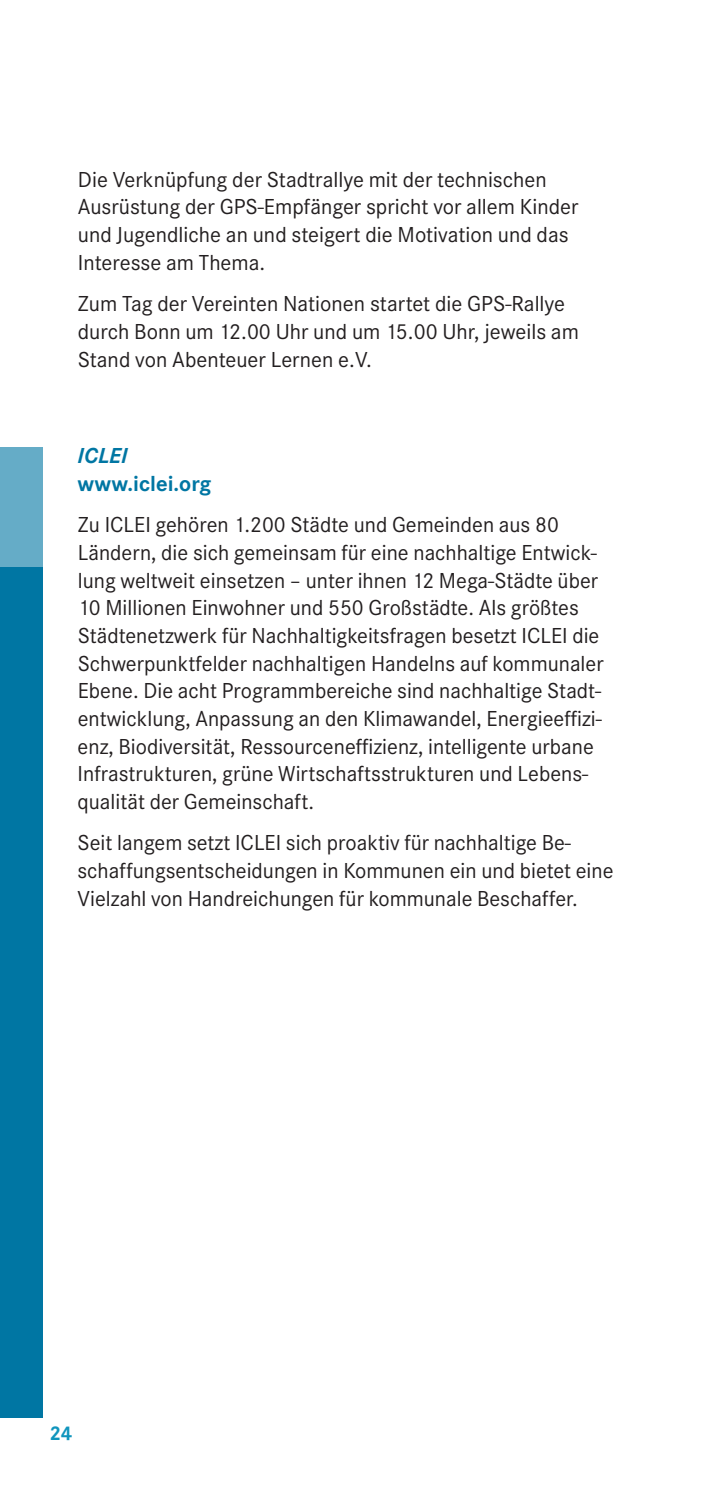
<style>
.page{position:relative;width:709px;height:1489px;background:#fff}
.page>*{position:absolute;margin:0;border:0;box-sizing:border-box;transform-origin:0 0}
.t1{font:22.5px/27.8px "Corporate S";color:#231f20}
.t2{font:700 22.5px "Corporate S";color:#0076a3}
.t3{font:italic 700 22.5px "Corporate S";color:#0076a3}
.t4{font:700 20.5px "Corporate S";color:#1095bd}
</style>
<div class="page">
<div style="left:0;top:446px;width:43px;height:1000px;background:#0076a3"></div>
<div style="left:0;top:446px;width:43px;height:121px;background:#65acc7"></div>
<div style="left:0;top:1417px;width:709px;height:64px;background:#fff"></div>
<p class="t1" style="left:78px;top:166px;width:502px">Die Verknüpfung der Stadtrallye mit der technischen Ausrüstung der GPS-Empfänger spricht vor allem Kinder und Jugendliche an und steigert die Motivation und das Interesse am Thema.</p>
<p class="t1" style="left:78px;top:290px;width:503px">Zum Tag der Vereinten Nationen startet die GPS-Rallye durch Bonn um 12.00 Uhr und um 15.00 Uhr, jeweils am<br>Stand von Abenteuer Lernen e.V.</p>
<p class="t3" style="left:78px;top:443px;width:51px">ICLEI</p>
<p class="t2" style="left:78px;top:470px;width:135px">www.iclei.org</p>
<p class="t1" style="left:78px;top:511px;width:527px">Zu ICLEI gehören 1.200 Städte und Gemeinden aus 80<br>Ländern, die sich gemeinsam für eine nachhaltige Entwick&shy;lung weltweit einsetzen – unter ihnen 12 Mega-Städte über 10 Millionen Einwohner und 550 Großstädte. Als größtes Städtenetzwerk für Nachhaltigkeitsfragen besetzt ICLEI die Schwerpunktfelder nachhaltigen Handelns auf kommunaler Ebene. Die acht Programmbereiche sind nachhaltige Stadt&shy;entwicklung, Anpassung an den Klimawandel, Energieeffizi&shy;enz, Biodiversität, Ressourceneffizienz, intelligente urbane Infrastrukturen, grüne Wirtschaftsstrukturen und Lebens&shy;qualität der Gemeinschaft.</p>
<p class="t1" style="left:78px;top:829px;width:537px">Seit langem setzt ICLEI sich proaktiv für nachhaltige Be&shy;schaffungsentscheidungen in Kommunen ein und bietet eine<br>Vielzahl von Handreichungen für kommunale Beschaffer.</p>
<p class="t4" style="left:50px;top:1421px;width:24px">24</p>
</div>
